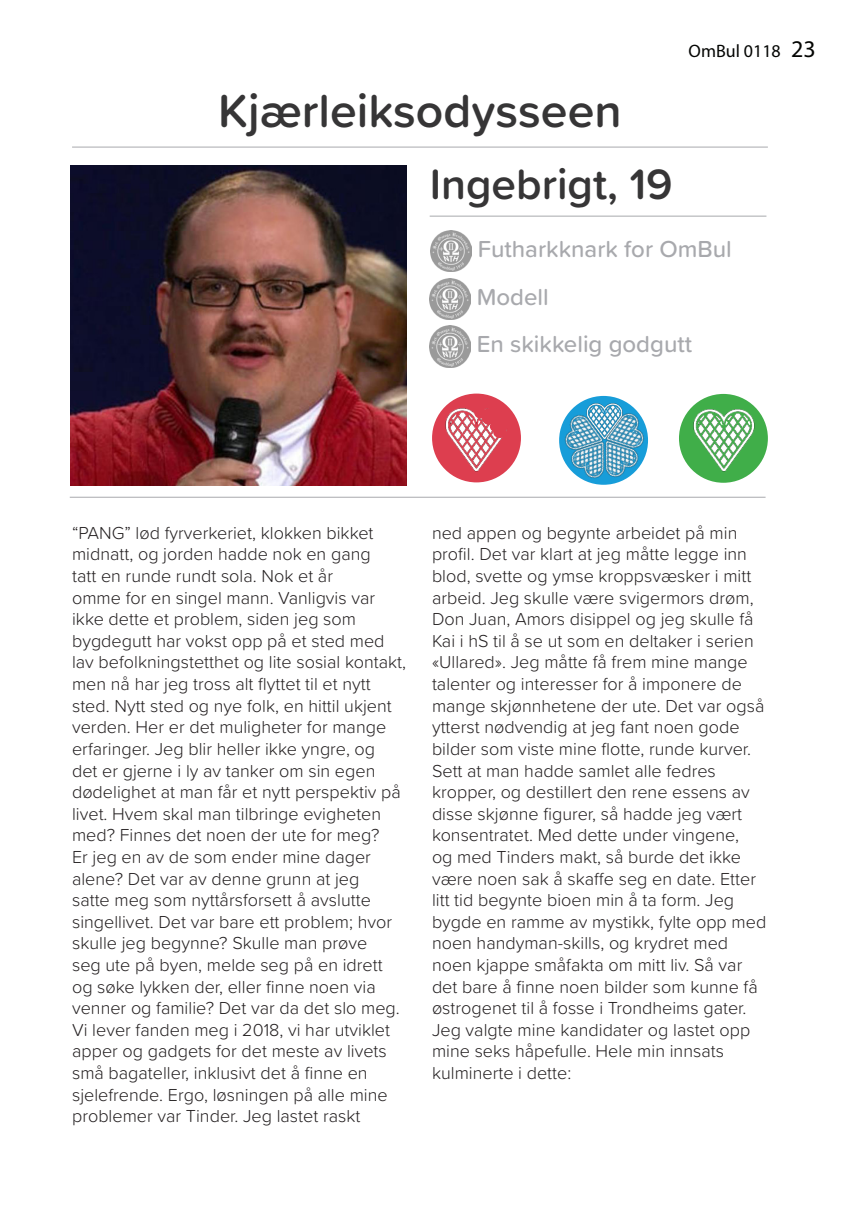
<style>
.page{position:relative;width:857px;height:1225px;background:#fff}
.page>*{position:absolute;margin:0;border:0;box-sizing:border-box;transform-origin:0 0}
.t1{font:600 48px "Proxima Soft";color:#363536}
.t2{font:600 44px "Proxima Soft";color:#363536}
.t3{font:500 24px "Proxima Soft";color:#a8a9ad}
.t4{font:300 18px/21.6px "Proxima Soft";color:#231f20}
.t5{font:18px "Myriad Pro";color:#040503}
.s1{font-size:24px}
</style>
<div class="page">
<img style="left:71px;top:166px;width:335px;height:320px">
<hr style="left:429px;top:216px;width:337px;height:1px;background:#a8a9ad">
<div style="left:678px;top:394px;width:89px;height:89px;background:#40ae49;border-radius:50%"></div>
<img style="left:685px;top:404px;width:76px;height:69px">
<img style="left:582px;top:400px;width:43px;height:7px">
<img style="left:620px;top:461px;width:23px;height:21px">
<img style="left:559px;top:406px;width:51px;height:47px">
<img style="left:561px;top:427px;width:59px;height:58px">
<img style="left:597px;top:407px;width:51px;height:54px">
<div style="left:432px;top:393px;width:88px;height:89px;background:#dd3e4f;border-radius:50%"></div>
<img style="left:438px;top:403px;width:76px;height:70px">
<div style="left:474px;top:408px;width:13px;height:10px;background:#dd3e4f;border-radius:50%"></div>
<div style="left:482px;top:412px;width:12px;height:13px;background:#dd3e4f;border-radius:50%"></div>
<svg style="left:489px;top:421px;width:14px;height:11px"></svg>
<div style="left:493px;top:427px;width:13px;height:11px;background:#dd3e4f;border-radius:50%"></div>
<div style="left:482px;top:407px;width:20px;height:11px;background:#dd3e4f;border-radius:50%"></div>
<div style="left:492px;top:411px;width:17px;height:22px;background:#dd3e4f;border-radius:50%"></div>
<hr style="left:72px;top:147px;width:695px;height:1px;background:#a8a9ad">
<img style="left:430px;top:230px;width:41px;height:42px">
<img style="left:429px;top:278px;width:41px;height:41px">
<img style="left:429px;top:326px;width:41px;height:41px">
<hr style="left:70px;top:497px;width:695px;height:1px;background:#a8a9ad">
<p class="t1" style="left:218px;top:75px;width:405px">Kjærleiksodysseen</p>
<p class="t5" style="left:688px;top:39px;width:128px">OmBul 0118 <span class="s1">23</span></p>
<p class="t2" style="left:429px;top:152px;width:244px">Ingebrigt, 19</p>
<p class="t3" style="left:477px;top:231px;width:255px">Futharkknark for OmBul</p>
<p class="t3" style="left:476px;top:279px;width:73px">Modell</p>
<p class="t3" style="left:476px;top:326px;width:217px">En skikkelig godgutt</p>
<p class="t4" style="left:72px;top:521px;width:335px">“PANG” lød fyrverkeriet, klokken bikket midnatt, og jorden hadde nok en gang<br>tatt en runde rundt sola. Nok et år<br>omme for en singel mann. Vanligvis var ikke dette et problem, siden jeg som bygdegutt har vokst opp på et sted med lav befolkningstetthet og lite sosial kontakt, men nå har jeg tross alt flyttet til et nytt sted. Nytt sted og nye folk, en hittil ukjent verden. Her er det muligheter for mange erfaringer. Jeg blir heller ikke yngre, og<br>det er gjerne i ly av tanker om sin egen dødelighet at man får et nytt perspektiv på livet. Hvem skal man tilbringe evigheten med? Finnes det noen der ute for meg?<br>Er jeg en av de som ender mine dager alene? Det var av denne grunn at jeg<br>satte meg som nyttårsforsett å avslutte singellivet. Det var bare ett problem; hvor skulle jeg begynne? Skulle man prøve<br>seg ute på byen, melde seg på en idrett og søke lykken der, eller finne noen via venner og familie? Det var da det slo meg.<br>Vi lever fanden meg i 2018, vi har utviklet apper og gadgets for det meste av livets små bagateller, inklusivt det å finne en sjelefrende. Ergo, løsningen på alle mine problemer var Tinder. Jeg lastet raskt</p>
<p class="t4" style="left:432px;top:521px;width:335px">ned appen og begynte arbeidet på min profil. Det var klart at jeg måtte legge inn blod, svette og ymse kroppsvæsker i mitt arbeid. Jeg skulle være svigermors drøm, Don Juan, Amors disippel og jeg skulle få Kai i hS til å se ut som en deltaker i serien «Ullared». Jeg måtte få frem mine mange talenter og interesser for å imponere de mange skjønnhetene der ute. Det var også ytterst nødvendig at jeg fant noen gode bilder som viste mine flotte, runde kurver.<br>Sett at man hadde samlet alle fedres kropper, og destillert den rene essens av disse skjønne figurer, så hadde jeg vært konsentratet. Med dette under vingene,<br>og med Tinders makt, så burde det ikke være noen sak å skaffe seg en date. Etter litt tid begynte bioen min å ta form. Jeg bygde en ramme av mystikk, fylte opp med noen handyman-skills, og krydret med noen kjappe småfakta om mitt liv. Så var det bare å finne noen bilder som kunne få østrogenet til å fosse i Trondheims gater.<br>Jeg valgte mine kandidater og lastet opp mine seks håpefulle. Hele min innsats kulminerte i dette:</p>
</div>
